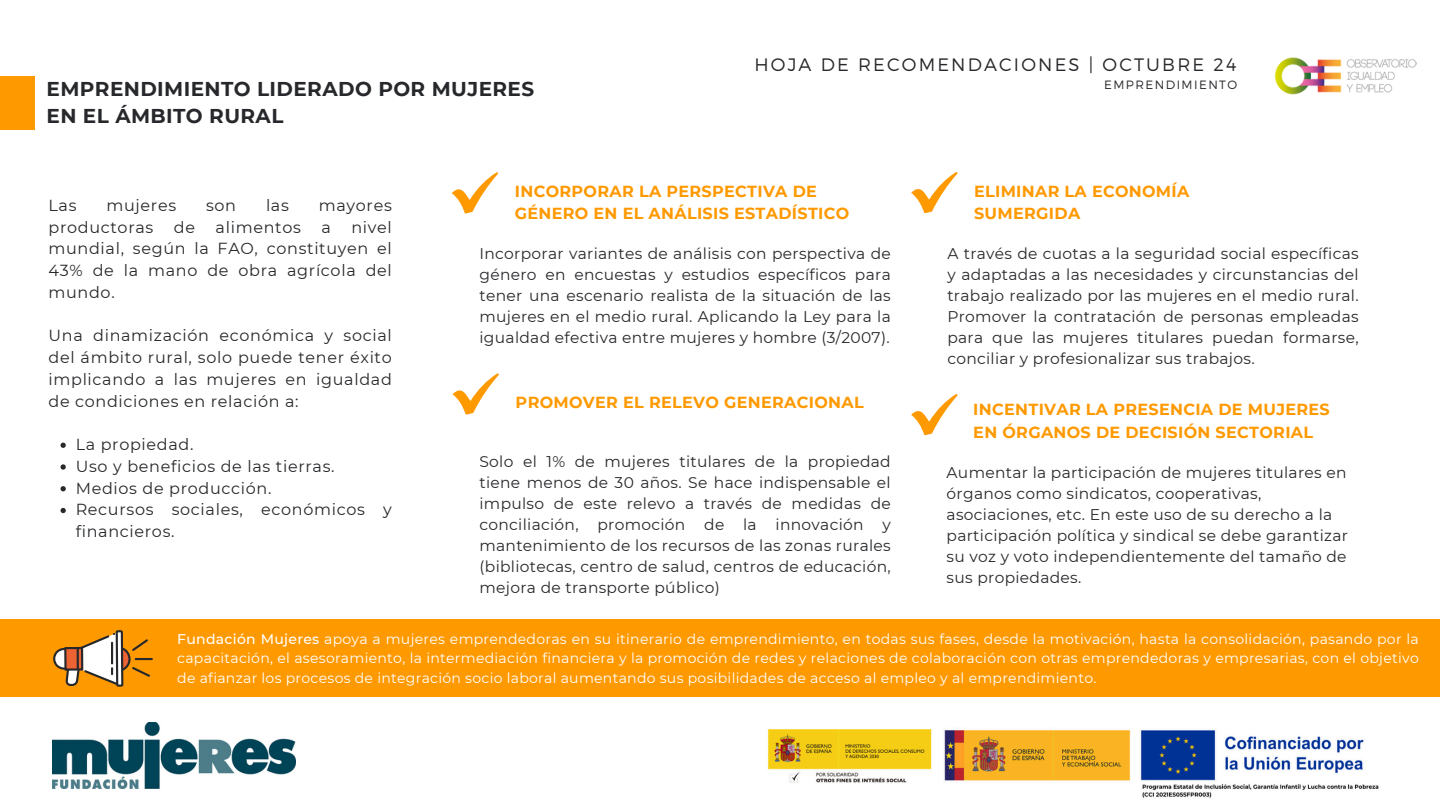
<style>
.page{position:relative;width:1440px;height:810px;background:#fff}
.page>*{position:absolute;margin:0;border:0;box-sizing:border-box;transform-origin:0 0}
.t1{font:700 20px/27.8px "Montserrat";letter-spacing:.02em;color:#27282b}
.t2{font:300 18px "Montserrat";letter-spacing:.12em;color:#27282b}
.t3{font:16px/21.8px "Montserrat";letter-spacing:.04em;color:#27282b;text-align:justify}
.t4{font:700 16px/22.5px "Montserrat";letter-spacing:.02em;color:#f90}
.t5{font:15.5px/21px "Montserrat";letter-spacing:.02em;color:#27282b;text-align:justify}
.t6{font:14px/19.5px "Montserrat";letter-spacing:.02em;color:#fff;text-align:justify}
.t7{font:300 12px "Montserrat";letter-spacing:.12em;color:#27282b}
.s1{font-weight:500}
</style>
<div class="page">
<div style="left:0;top:76px;width:34px;height:54px;background:#f90"></div>
<div style="left:0;top:619px;width:1440px;height:78px;background:#f90"></div>
<svg style="left:53px;top:630px;width:100px;height:56px"></svg>
<hr style="left:77px;top:647px;width:2px;height:23px;background:#27282b">
<svg style="left:452px;top:172px;width:46px;height:41px"></svg>
<svg style="left:452px;top:373px;width:47px;height:42px"></svg>
<svg style="left:911px;top:172px;width:47px;height:41px"></svg>
<svg style="left:911px;top:394px;width:47px;height:41px"></svg>
<img style="left:1274px;top:57px;width:143px;height:38px">
<img style="left:53px;top:722px;width:243px;height:66px">
<svg style="left:61px;top:443px;width:5px;height:5px"></svg>
<svg style="left:61px;top:464px;width:5px;height:6px"></svg>
<svg style="left:61px;top:486px;width:5px;height:5px"></svg>
<svg style="left:61px;top:508px;width:5px;height:5px"></svg>
<img style="left:767px;top:729px;width:612px;height:69px">
<h2 class="t1" style="left:47px;top:75px;width:489px">EMPRENDIMIENTO LIDERADO POR MUJERES<br>EN EL ÁMBITO RURAL</h2>
<p class="t2" style="left:754px;top:53px;width:484px">HOJA DE RECOMENDACIONES | OCTUBRE 24</p>
<p class="t7" style="left:1104px;top:76px;width:134px">EMPRENDIMIENTO</p>
<h4 class="t3" style="left:49px;top:194px;width:30px">Las</h4>
<h4 class="t3" style="left:106px;top:194px;width:71px">mujeres</h4>
<h4 class="t3" style="left:206px;top:194px;width:32px">son</h4>
<h4 class="t3" style="left:266px;top:194px;width:24px">las</h4>
<h4 class="t3" style="left:319px;top:194px;width:75px">mayores</h4>
<h4 class="t3" style="left:49px;top:216px;width:106px">productoras</h4>
<h4 class="t3" style="left:174px;top:216px;width:23px">de</h4>
<h4 class="t3" style="left:216px;top:216px;width:87px">alimentos</h4>
<h4 class="t3" style="left:321px;top:216px;width:11px">a</h4>
<h4 class="t3" style="left:49px;top:216px;width:345px;text-indent:303px">nivel mundial, según la FAO, constituyen el 43% de la mano de obra agrícola del mundo.</h4>
<p class="t3" style="left:49px;top:325px;width:345px">Una dinamización económica y social del ámbito rural, solo puede tener éxito implicando a las mujeres en igualdad de condiciones en relación a:</p>
<h3 class="t3" style="left:76px;top:434px;width:119px">La propiedad.</h3>
<h4 class="t3" style="left:76px;top:455px;width:260px">Uso y beneficios de las tierras.</h4>
<p class="t3" style="left:76px;top:477px;width:197px">Medios de producción.</p>
<h3 class="t3" style="left:76px;top:499px;width:318px">Recursos sociales, económicos y financieros.</h3>
<p class="t4" style="left:515px;top:180px;width:336px">INCORPORAR LA PERSPECTIVA DE<br>GÉNERO EN EL ANÁLISIS ESTADÍSTICO</p>
<p class="t5" style="left:479px;top:243px;width:413px">Incorporar variantes de análisis con perspectiva de género en encuestas y estudios específicos para tener una escenario realista de la situación de las mujeres en el medio rural. Aplicando la Ley para la igualdad efectiva entre mujeres y hombre (3/2007).</p>
<h4 class="t4" style="left:516px;top:391px;width:350px">PROMOVER EL RELEVO GENERACIONAL</h4>
<h1 class="t5" style="left:479px;top:451px;width:413px">Solo el 1% de mujeres titulares de la propiedad tiene menos de 30 años. Se hace indispensable el impulso de este relevo a través de medidas de conciliación, promoción de la innovación y mantenimiento de los recursos de las zonas rurales (bibliotecas, centro de salud, centros de educación, mejora de transporte público)</h1>
<p class="t4" style="left:974px;top:180px;width:217px">ELIMINAR LA ECONOMÍA<br>SUMERGIDA</p>
<h4 class="t5" style="left:947px;top:243px;width:413px">A través de cuotas a la seguridad social específicas y adaptadas a las necesidades y circunstancias del trabajo realizado por las mujeres en el medio rural.<br>Promover la contratación de personas empleadas para que las mujeres titulares puedan formarse, conciliar y profesionalizar sus trabajos.</h4>
<p class="t4" style="left:973px;top:398px;width:358px">INCENTIVAR LA PRESENCIA DE MUJERES<br>EN ÓRGANOS DE DECISIÓN SECTORIAL</p>
<p class="t5" style="left:947px;top:462px;width:403px;text-align:left">Aumentar la participación de mujeres titulares en órganos como sindicatos, cooperativas, asociaciones, etc. En este uso de su derecho a la participación política y sindical se debe garantizar su voz y voto independientemente del tamaño de sus propiedades.</p>
<h3 class="t6" style="left:177px;top:629px;width:1243px"><span class="s1">Fundación Mujeres</span> apoya a mujeres emprendedoras en su itinerario de emprendimiento, en todas sus fases, desde la motivación, hasta la consolidación, pasando por la capacitación, el asesoramiento, la intermediación financiera y la promoción de redes y relaciones de colaboración con otras emprendedoras y empresarias, con el objetivo de afianzar los procesos de integración socio laboral aumentando sus posibilidades de acceso al empleo y al emprendimiento.</h3>
</div>
